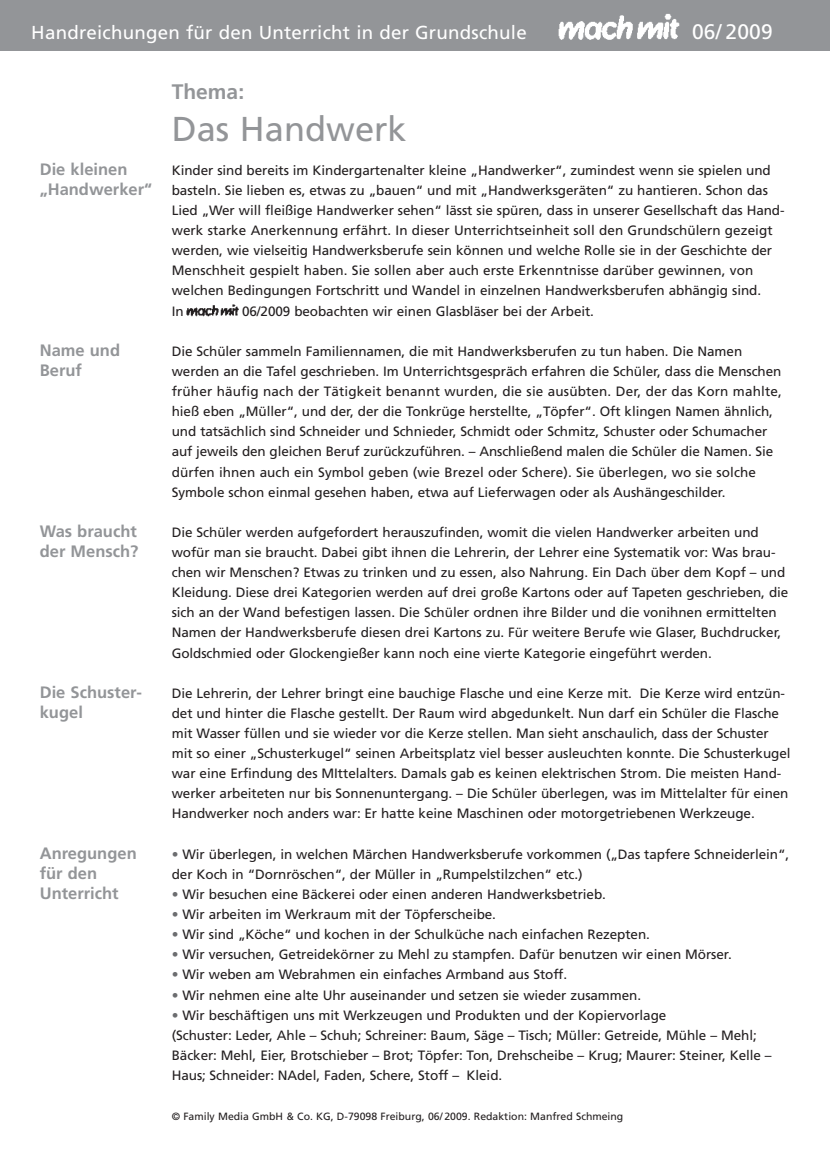
<style>
.page{position:relative;width:830px;height:1149px;background:#fff}
.page>*{position:absolute;margin:0;border:0;box-sizing:border-box;transform-origin:0 0}
.t1{font:34.5px "Frutiger";color:#939598}
.t2{font:21px "Frutiger";letter-spacing:.01em;color:#fff}
.t3{font:700 21px "Frutiger";color:#939598}
.t4{font:18.75px "Frutiger";letter-spacing:.01em;color:#fff}
.t5{font:700 16.5px/20.1px "Frutiger";color:#939598}
.t6{font:13.5px/20.1px "Frutiger";letter-spacing:-.005em;color:#231f20}
.t7{font:10.5px "Frutiger";color:#231f20}
.s1{color:#6c6d70}
</style>
<div class="page">
<div style="left:0;top:0;width:829px;height:51px;background:#939598"></div>
<img style="left:558px;top:13px;width:121px;height:27px">
<img style="left:186px;top:304px;width:52px;height:12px">
<h3 class="t4" style="left:31px;top:25px;width:496px">Handreichungen für den Unterricht in der Grundschule</h3>
<h2 class="t2" style="left:691px;top:24px;width:82px">06/ 2009</h2>
<p class="t5" style="left:40px;top:160px;width:114px">Die kleinen „Handwerker“</p>
<p class="t5" style="left:40px;top:341px;width:82px">Name und<br>Beruf</p>
<p class="t5" style="left:40px;top:522px;width:100px">Was braucht der Mensch?</p>
<p class="t5" style="left:40px;top:683px;width:104px">Die Schuster&shy;kugel</p>
<p class="t5" style="left:40px;top:843px;width:98px">Anregungen für den<br>Unterricht</p>
<h2 class="t3" style="left:172px;top:83px;width:74px">Thema:</h2>
<h1 class="t1" style="left:172px;top:115px;width:236px">Das Handwerk</h1>
<p class="t6" style="left:172px;top:161px;width:614px">Kinder sind bereits im Kindergartenalter kleine „Handwerker“, zumindest wenn sie spielen und basteln. Sie lieben es, etwas zu „bauen“ und mit „Handwerksgeräten“ zu hantieren. Schon das Lied „Wer will fleißige Handwerker sehen“ lässt sie spüren, dass in unserer Gesellschaft das Hand&shy;werk starke Anerkennung erfährt. In dieser Unterrichtseinheit soll den Grundschülern gezeigt werden, wie vielseitig Handwerksberufe sein können und welche Rolle sie in der Geschichte der Menschheit gespielt haben. Sie sollen aber auch erste Erkenntnisse darüber gewinnen, von welchen Bedingungen Fortschritt und Wandel in einzelnen Handwerksberufen abhängig sind.<br>In</p>
<p class="t6" style="left:242px;top:302px;width:353px">06/2009 beobachten wir einen Glasbläser bei der Arbeit.</p>
<p class="t6" style="left:172px;top:342px;width:611px">Die Schüler sammeln Familiennamen, die mit Handwerksberufen zu tun haben. Die Namen werden an die Tafel geschrieben. Im Unterrichtsgespräch erfahren die Schüler, dass die Menschen früher häufig nach der Tätigkeit benannt wurden, die sie ausübten. Der, der das Korn mahlte, hieß eben „Müller“, und der, der die Tonkrüge herstellte, „Töpfer“. Oft klingen Namen ähnlich, und tatsächlich sind Schneider und Schnieder, Schmidt oder Schmitz, Schuster oder Schumacher auf jeweils den gleichen Beruf zurückzuführen. – Anschließend malen die Schüler die Namen. Sie dürfen ihnen auch ein Symbol geben (wie Brezel oder Schere). Sie überlegen, wo sie solche Symbole schon einmal gesehen haben, etwa auf Lieferwagen oder als Aushängeschilder.</p>
<p class="t6" style="left:172px;top:523px;width:618px">Die Schüler werden aufgefordert herauszufinden, womit die vielen Handwerker arbeiten und wofür man sie braucht. Dabei gibt ihnen die Lehrerin, der Lehrer eine Systematik vor: Was brau&shy;chen wir Menschen? Etwas zu trinken und zu essen, also Nahrung. Ein Dach über dem Kopf – und Kleidung. Diese drei Kategorien werden auf drei große Kartons oder auf Tapeten geschrieben, die sich an der Wand befestigen lassen. Die Schüler ordnen ihre Bilder und die vonihnen ermittelten Namen der Handwerksberufe diesen drei Kartons zu. Für weitere Berufe wie Glaser, Buchdrucker, Goldschmied oder Glockengießer kann noch eine vierte Kategorie eingeführt werden.</p>
<p class="t6" style="left:172px;top:684px;width:620px">Die Lehrerin, der Lehrer bringt eine bauchige Flasche und eine Kerze mit. Die Kerze wird entzün&shy;det und hinter die Flasche gestellt. Der Raum wird abgedunkelt. Nun darf ein Schüler die Flasche mit Wasser füllen und sie wieder vor die Kerze stellen. Man sieht anschaulich, dass der Schuster mit so einer „Schusterkugel“ seinen Arbeitsplatz viel besser ausleuchten konnte. Die Schusterkugel war eine Erfindung des MIttelalters. Damals gab es keinen elektrischen Strom. Die meisten Hand&shy;werker arbeiteten nur bis Sonnenuntergang. – Die Schüler überlegen, was im Mittelalter für einen Handwerker noch anders war: Er hatte keine Maschinen oder motorgetriebenen Werkzeuge.</p>
<p class="t6" style="left:172px;top:844px;width:618px"><span class="s1">•</span> Wir überlegen, in welchen Märchen Handwerksberufe vorkommen („Das tapfere Schneiderlein“, der Koch in “Dornröschen“, der Müller in „Rumpelstilzchen“ etc.)</p>
<p class="t6" style="left:172px;top:885px;width:435px"><span class="s1">•</span> Wir besuchen eine Bäckerei oder einen anderen Handwerksbetrieb.</p>
<p class="t6" style="left:172px;top:905px;width:325px"><span class="s1">•</span> Wir arbeiten im Werkraum mit der Töpferscheibe.</p>
<p class="t6" style="left:172px;top:925px;width:479px"><span class="s1">•</span> Wir sind „Köche“ und kochen in der Schulküche nach einfachen Rezepten.</p>
<p class="t6" style="left:172px;top:945px;width:561px"><span class="s1">•</span> Wir versuchen, Getreidekörner zu Mehl zu stampfen. Dafür benutzen wir einen Mörser.</p>
<p class="t6" style="left:172px;top:965px;width:397px"><span class="s1">•</span> Wir weben am Webrahmen ein einfaches Armband aus Stoff.</p>
<p class="t6" style="left:172px;top:985px;width:470px"><span class="s1">•</span> Wir nehmen eine alte Uhr auseinander und setzen sie wieder zusammen.</p>
<p class="t6" style="left:172px;top:1005px;width:601px"><span class="s1">•</span> Wir beschäftigen uns mit Werkzeugen und Produkten und der Kopiervorlage<br>(Schuster: Leder, Ahle – Schuh; Schreiner: Baum, Säge – Tisch; Müller: Getreide, Mühle – Mehl; Bäcker: Mehl, Eier, Brotschieber – Brot; Töpfer: Ton, Drehscheibe – Krug; Maurer: Steiner, Kelle – Haus; Schneider: NAdel, Faden, Schere, Stoff – Kleid.</p>
<p class="t7" style="left:172px;top:1111px;width:453px">© Family Media GmbH &amp; Co. KG, D-79098 Freiburg, 06/ 2009. Redaktion: Manfred Schmeing</p>
</div>
